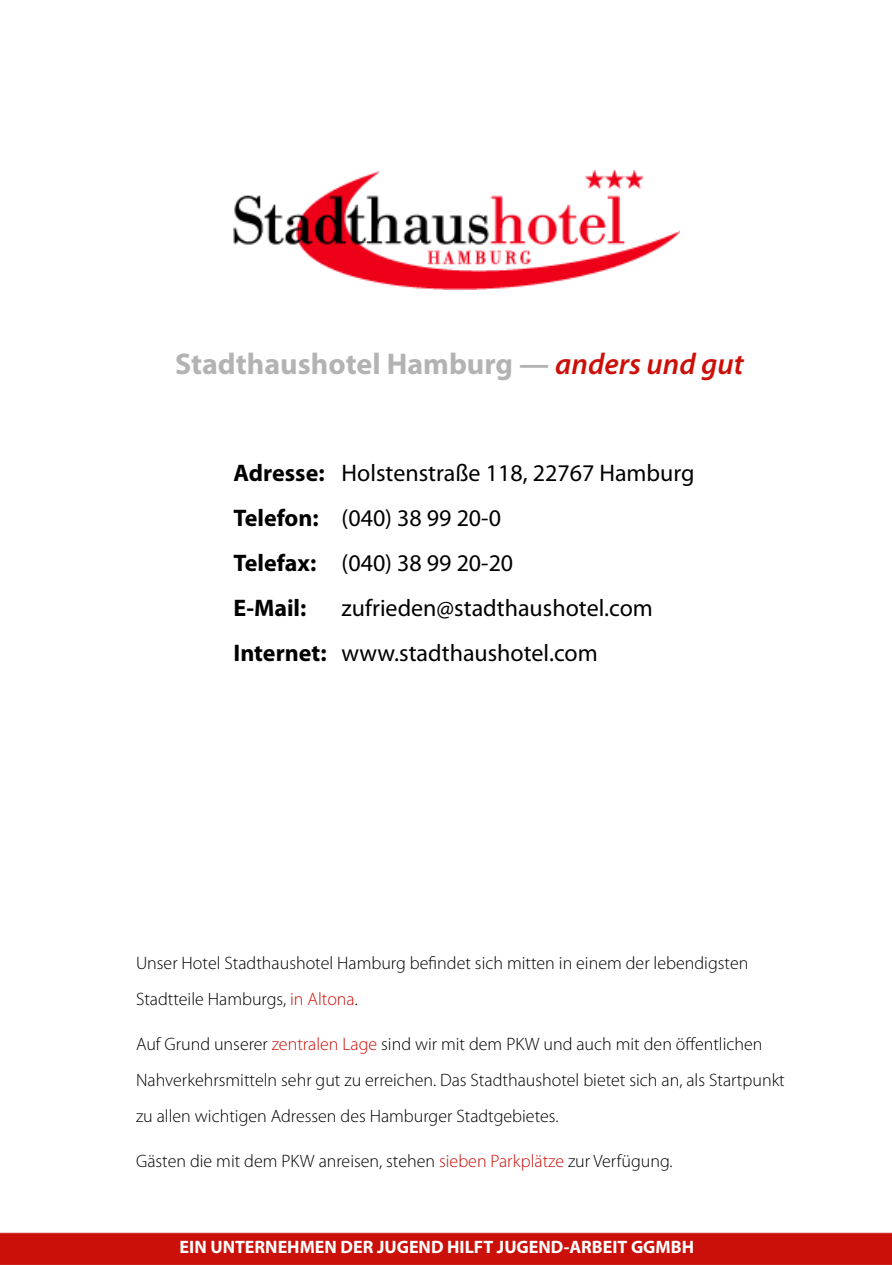
<style>
.page{position:relative;width:892px;height:1265px;background:#fff}
.page>*{position:absolute;margin:0;border:0;box-sizing:border-box;transform-origin:0 0}
.t1{font:700 30px "Myriad Pro";color:#b3b3b3}
.t2{font:24px/45px "Myriad Pro";color:#000}
.t3{font:300 18px/36px "Myriad Pro";color:#000}
.t4{font:700 18px "Myriad Pro";color:#fff}
.s1{font-weight:600;font-style:italic;color:#cb1009}
.s2{font-weight:700}
.s3{color:#cb1009}
</style>
<div class="page">
<img style="left:0;top:170px;width:892px;height:1094px">
<img style="left:233px;top:171px;width:446px;height:118px">
<h1 class="t1" style="left:175px;top:347px;width:570px">Stadthaushotel Hamburg — <span class="s1">anders und gut</span></h1>
<p class="t2" style="left:233px;top:450px;width:462px"><span class="s2">Adresse:</span> Holstenstraße 118, 22767 Hamburg<br><span class="s2">Telefon:</span> (040) 38 99 20-0<br><span class="s2">Telefax:</span> (040) 38 99 20-20<br><span class="s2">E-Mail:</span></p>
<p class="t2" style="left:233px;top:585px;width:421px;text-indent:108px">zufrieden@stadthaushotel.com<br><span class="s2">Internet:</span> www.stadthaushotel.com</p>
<p class="t3" style="left:136px;top:945px;width:614px">Unser Hotel Stadthaushotel Hamburg befindet sich mitten in einem der lebendigsten<br>Stadtteile Hamburgs, <span class="s3">in Altona</span>.</p>
<p class="t3" style="left:136px;top:1026px;width:650px">Auf Grund unserer <span class="s3">zentralen Lage</span> sind wir mit dem PKW und auch mit den öffentlichen<br>Nahverkehrsmitteln sehr gut zu erreichen. Das Stadthaushotel bietet sich an, als Startpunkt zu allen wichtigen Adressen des Hamburger Stadtgebietes.</p>
<p class="t3" style="left:136px;top:1143px;width:538px">Gästen die mit dem PKW anreisen, stehen <span class="s3">sieben Parkplätze</span> zur Verfügung.</p>
<p class="t4" style="left:180px;top:1236px;width:516px">EIN UNTERNEHMEN DER JUGEND HILFT JUGEND-ARBEIT GGMBH</p>
</div>
